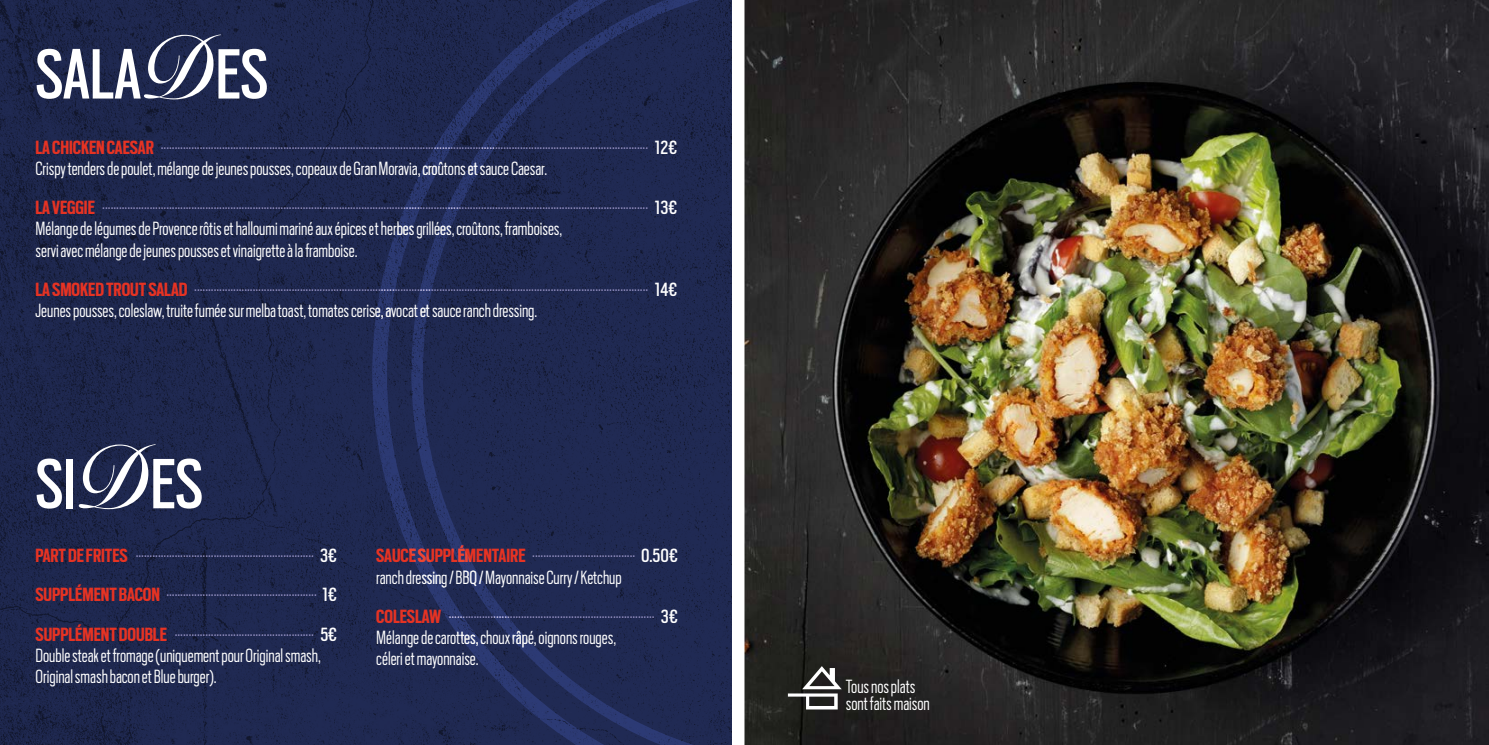
<style>
.page{position:relative;width:1489px;height:745px;background:#fff}
.page>*{position:absolute;margin:0;border:0;box-sizing:border-box;transform-origin:0 0}
.t1{font:78.75px "Scout Cond";color:#fff}
.t2{font:300 21.25px/26.2px "Scout Cond";color:#918dbe}
.t3{font:300 21.25px/21.2px "Scout Cond";color:#fff}
.s1{font-family:"Snell Roundhand Bold Script";font-size:88.25px}
.s2{font-weight:700;color:#e63323}
.s3{font-weight:400;color:#fff}
.s4{color:#fff}
.s5{color:#918dbe}
.s6{font-weight:400}
</style>
<div class="page">
<img style="left:0;top:0;width:372px;height:744px">
<svg style="left:372px;top:0;width:39px;height:744px;background:#202953"></svg>
<svg style="left:411px;top:0;width:314px;height:744px;background:#1f2952"></svg>
<img style="left:725px;top:0;width:763px;height:744px">
<svg style="left:787px;top:665px;width:54px;height:44px"></svg>
<h1 class="t1" style="left:35px;top:23px;width:234px">SALA<span class="s1">D</span>ES</h1>
<p class="t2" style="left:35px;top:128px;width:643px"><span class="s2">LA CHICKEN CAESAR</span> ............................................................................................................................................................................... <span class="s3">12€<br></span><span class="s4">Crispy tenders de poulet, mélange de jeunes pousses, copeaux de Gran Moravia, croûtons et sauce Caesar.</span></p>
<p class="t2" style="left:35px;top:188px;width:643px"><span class="s2">LA VEGGIE</span> .................................................................................................................................................................................................... <span class="s3">13€<br></span><span class="s4">Mélange de légumes de Provence rôtis et halloumi mariné aux épices et herbes grillées, croûtons, framboises,</span></p>
<p class="t2" style="left:35px;top:232px;width:643px;line-height:34px"><span class="s4">servi avec mélange de jeunes pousses et vinaigrette à la framboise.<br></span><span class="s2">LA SMOKED TROUT SALAD</span> ................................................................................................................................................................... <span class="s3">14€</span></p>
<p class="t3" style="left:35px;top:298px;width:503px">Jeunes pousses, coleslaw, truite fumée sur melba toast, tomates cerise, avocat et sauce ranch dressing.</p>
<h1 class="t1" style="left:35px;top:432px;width:169px">SI<span class="s1">D</span>ES</h1>
<p class="t2" style="left:35px;top:530px;width:303px;line-height:39px;text-align:justify"><span class="s2">PART DE FRITES</span> ................................................................ <span class="s3">3€ </span><span class="s2">SUPPLÉMENT BACON</span> ...................................................... <span class="s3">1€ </span><span class="s2">SUPPLÉMENT DOUBLE</span> .................................................. <span class="s3">5€</span></p>
<p class="t3" style="left:35px;top:643px;width:287px">Double steak et fromage (uniquement pour Original smash,<br>Original smash bacon et Blue burger).</p>
<p class="t3" style="left:376px;top:536px;width:303px;line-height:26.2px"><span class="s2">SAUCE SUPPLÉMENTAIRE</span> <span class="s5">.....................................</span> <span class="s6">0.50€ </span>ranch dressing / BBQ / Mayonnaise Curry / Ketchup</p>
<p class="t2" style="left:376px;top:596px;width:303px"><span class="s2">COLESLAW</span> .......................................................................... <span class="s3">3€<br></span><span class="s4">Mélange de carottes, choux râpé, oignons rouges,</span></p>
<p class="t3" style="left:376px;top:646px;width:104px">céleri et mayonnaise.</p>
<p class="t3" style="left:845px;top:677px;width:85px;line-height:16.2px">Tous nos plats sont faits maison</p>
</div>
